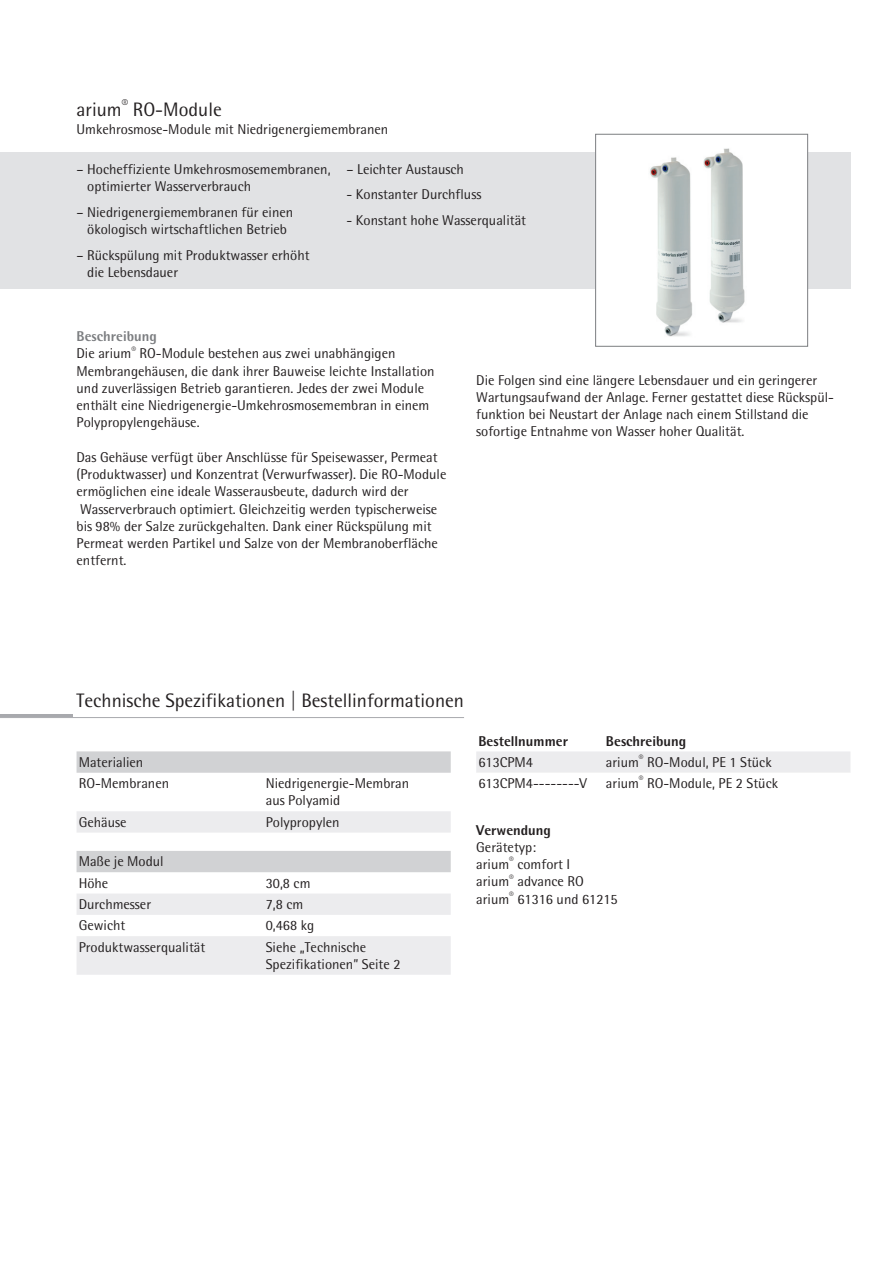
<style>
.page{position:relative;width:893px;height:1263px;background:#fff}
.page>*{position:absolute;margin:0;border:0;box-sizing:border-box;transform-origin:0 0}
.t1{font:19.5px "Sartorius Rotis Sans 2013";color:#231f20}
.t2{font:14.25px/17.2px "Sartorius Rotis Sans 2013";color:#231f20}
.t3{font:800 14.25px "Sartorius Rotis Sans 2013";color:#231f20}
.s1{font-weight:800;color:#7c7e81}
</style>
<div class="page">
<div style="left:0;top:153px;width:850px;height:136px;background:#e1e2e4"></div>
<img style="left:597px;top:148px;width:209px;height:189px">
<div style="left:595px;top:134px;width:213px;height:213px;border:1px solid #7c7e81"></div>
<hr style="left:0;top:717px;width:464px;height:1px;background:#a8a9ad">
<hr style="left:0;top:714px;width:72px;height:3px;background:#a8a9ad">
<svg style="left:77px;top:751px;width:374px;height:22px;background:#d2d3d5"></svg>
<div style="left:77px;top:811px;width:374px;height:22px;background:#ececee"></div>
<div style="left:77px;top:851px;width:374px;height:21px;background:#d1d2d4"></div>
<svg style="left:77px;top:894px;width:374px;height:81px"></svg>
<div style="left:476px;top:751px;width:374px;height:22px;background:#ececee"></div>
<h1 class="t1" style="left:77px;top:97px;width:147px">arium<sup>®</sup> RO-Module</h1>
<p class="t2" style="left:77px;top:121px;width:313px">Umkehrosmose-Module mit Niedrigenergiemembranen</p>
<p class="t2" style="left:87px;top:160px;width:245px;text-indent:-11px">– Hocheffiziente Umkehrosmosemembranen, optimierter Wasserverbrauch</p>
<p class="t2" style="left:77px;top:203px;width:218px;text-align:center">– Niedrigenergiemembranen für einen ökologisch wirtschaftlichen Betrieb</p>
<p class="t2" style="left:87px;top:246px;width:224px;text-indent:-11px">– Rückspülung mit Produktwasser erhöht die Lebensdauer</p>
<p class="t2" style="left:347px;top:160px;width:119px">– Leichter Austausch</p>
<p class="t2" style="left:347px;top:186px;width:136px">- Konstanter Durchfluss</p>
<p class="t2" style="left:347px;top:211px;width:181px">- Konstant hohe Wasserqualität</p>
<p class="t2" style="left:77px;top:327px;width:360px"><span class="s1">Beschreibung<br></span>Die arium<sup>®</sup> RO-Module bestehen aus zwei unabhängigen Membrangehäusen, die dank ihrer Bauweise leichte Installation und zuverlässigen Betrieb garantieren. Jedes der zwei Module enthält eine Niedrigenergie-Umkehrosmosemembran in einem Polypropylengehäuse.</p>
<p class="t2" style="left:77px;top:448px;width:371px">Das Gehäuse verfügt über Anschlüsse für Speisewasser, Permeat (Produktwasser) und Konzentrat (Verwurfwasser). Die RO-Module ermöglichen eine ideale Wasserausbeute, dadurch wird der Wasserverbrauch optimiert. Gleichzeitig werden typischerweise bis 98% der Salze zurückgehalten. Dank einer Rückspülung mit Permeat werden Partikel und Salze von der Membranoberfläche entfernt.</p>
<p class="t2" style="left:476px;top:371px;width:359px">Die Folgen sind eine längere Lebensdauer und ein geringerer Wartungsaufwand der Anlage. Ferner gestattet diese Rückspül&shy;funktion bei Neustart der Anlage nach einem Stillstand die sofortige Entnahme von Wasser hoher Qualität.</p>
<h1 class="t1" style="left:77px;top:688px;width:389px">Technische Spezifikationen | Bestellinformationen</h1>
<p class="t2" style="left:79px;top:751px;width:92px;line-height:21.3px">Materialien<br>RO-Membranen</p>
<p class="t2" style="left:266px;top:774px;width:145px">Niedrigenergie-Membran aus Polyamid</p>
<p class="t2" style="left:79px;top:813px;width:49px">Gehäuse</p>
<p class="t2" style="left:266px;top:813px;width:75px">Polypropylen</p>
<p class="t2" style="left:79px;top:851px;width:87px;line-height:21.3px">Maße je Modul<br>Höhe</p>
<p class="t2" style="left:266px;top:874px;width:46px">30,8 cm</p>
<p class="t2" style="left:79px;top:895px;width:74px">Durchmesser</p>
<p class="t2" style="left:266px;top:895px;width:39px">7,8 cm</p>
<p class="t2" style="left:79px;top:917px;width:48px">Gewicht</p>
<p class="t2" style="left:266px;top:917px;width:50px">0,468 kg</p>
<p class="t2" style="left:79px;top:938px;width:128px">Produktwasserqualität</p>
<p class="t2" style="left:266px;top:938px;width:136px">Siehe „Technische<br>Spezifikationen” Seite 2</p>
<p class="t3" style="left:478px;top:732px;width:91px">Bestellnummer</p>
<p class="t3" style="left:606px;top:732px;width:82px">Beschreibung</p>
<p class="t2" style="left:478px;top:753px;width:56px">613CPM4</p>
<p class="t2" style="left:606px;top:753px;width:167px">arium<sup>®</sup> RO-Modul, PE 1 Stück</p>
<p class="t2" style="left:478px;top:774px;width:110px">613CPM4--------V</p>
<p class="t2" style="left:606px;top:774px;width:174px">arium<sup>®</sup> RO-Module, PE 2 Stück</p>
<p class="t3" style="left:476px;top:821px;width:76px">Verwendung</p>
<p class="t2" style="left:476px;top:838px;width:143px">Gerätetyp:<br>arium<sup>®</sup> comfort I<br>arium<sup>®</sup> advance RO arium<sup>®</sup> 61316 und 61215</p>
</div>
